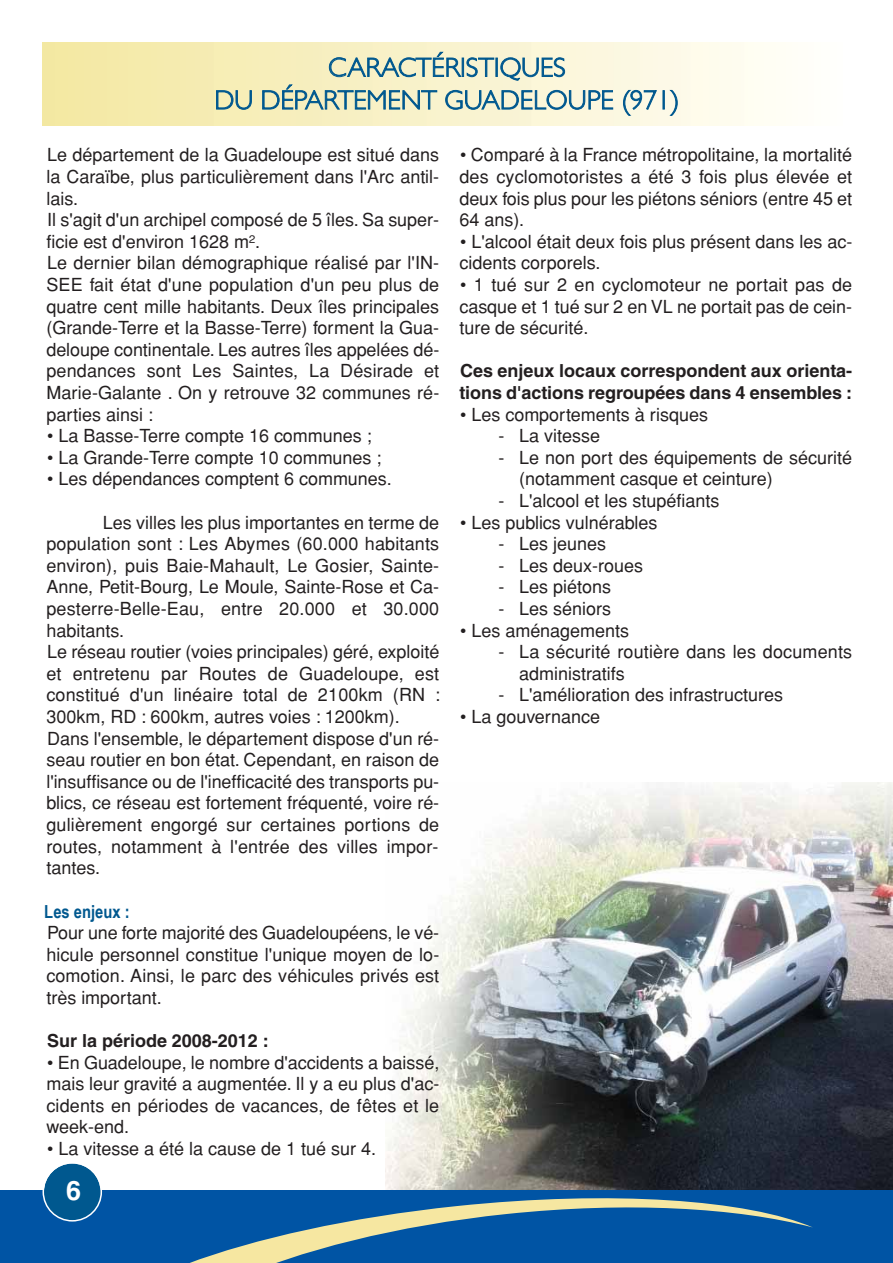
<style>
.page{position:relative;width:893px;height:1263px;background:#fff}
.page>*{position:absolute;margin:0;border:0;box-sizing:border-box;transform-origin:0 0}
.t1{font:300 27px/32.5px "Gill Sans";letter-spacing:-.005em;color:#00588f;text-align:center}
.t2{font:700 27px "Helvetica";color:#fff}
.t3{font:18px/21.6px "Helvetica";color:#231f20}
.t4{font:700 18px/21.6px "Helvetica";color:#231f20}
.t5{font:700 18px "Arial Narrow";color:#00588f}
</style>
<div class="page">
<img style="left:386px;top:782px;width:507px;height:409px">
<div style="left:0;top:1191px;width:893px;height:72px;background:#0054a4"></div>
<svg style="left:75px;top:1198px;width:738px;height:65px"></svg>
<svg style="left:43px;top:1163px;width:59px;height:58px"></svg>
<h1 class="t1" style="left:214px;top:54px;width:466px">CARACTÉRISTIQUES<br>DU DÉPARTEMENT GUADELOUPE (971)</h1>
<p class="t3" style="left:46px;top:146px;width:394px">Le département de la Guadeloupe est situé dans la Caraïbe, plus particulièrement dans l'Arc antil&shy;lais.<br>Il s'agit d'un archipel composé de 5 îles. Sa super&shy;ficie est d'environ 1628 m².<br>Le dernier bilan démographique réalisé par l'IN-SEE fait état d'une population d'un peu plus de quatre cent mille habitants. Deux îles principales (Grande-Terre et la Basse-Terre) forment la Gua&shy;deloupe continentale. Les autres îles appelées dé&shy;pendances sont Les Saintes, La Désirade et Marie-Galante . On y retrouve 32 communes ré&shy;parties ainsi :</p>
<p class="t3" style="left:47px;top:427px;width:326px">• La Basse-Terre compte 16 communes ;</p>
<p class="t3" style="left:47px;top:448px;width:336px">• La Grande-Terre compte 10 communes ;</p>
<p class="t3" style="left:47px;top:470px;width:346px">• Les dépendances comptent 6 communes.</p>
<p class="t3" style="left:46px;top:513px;width:395px;text-indent:56px">Les villes les plus importantes en terme de population sont : Les Abymes (60.000 habitants environ), puis Baie-Mahault, Le Gosier, Sainte-Anne, Petit-Bourg, Le Moule, Sainte-Rose et Ca&shy;pesterre-Belle-Eau, entre 20.000 et 30.000 habitants.<br>Le réseau routier (voies principales) géré, exploité et entretenu par Routes de Guadeloupe, est constitué d'un linéaire total de 2100km (RN :<br>300km, RD : 600km, autres voies : 1200km).<br>Dans l'ensemble, le département dispose d'un ré&shy;seau routier en bon état. Cependant, en raison de l'insuffisance ou de l'inefficacité des transports pu&shy;blics, ce réseau est fortement fréquenté, voire ré&shy;gulièrement engorgé sur certaines portions de routes, notamment à l'entrée des villes impor&shy;tantes.</p>
<p class="t5" style="left:44px;top:901px;width:87px">Les enjeux :</p>
<p class="t3" style="left:46px;top:924px;width:394px;text-align:justify">Pour une forte majorité des Guadeloupéens, le vé&shy;hicule personnel constitue l'unique moyen de lo&shy;comotion. Ainsi, le parc des véhicules privés est très important.</p>
<p class="t4" style="left:47px;top:1032px;width:223px">Sur la période 2008-2012 :</p>
<p class="t3" style="left:46px;top:1053px;width:394px;text-align:justify">• En Guadeloupe, le nombre d'accidents a baissé, mais leur gravité a augmentée. Il y a eu plus d'ac&shy;cidents en périodes de vacances, de fêtes et le week-end.</p>
<p class="t3" style="left:47px;top:1140px;width:330px">• La vitesse a été la cause de 1 tué sur 4.</p>
<h1 class="t2" style="left:66px;top:1181px;width:17px">6</h1>
<p class="t3" style="left:459px;top:146px;width:394px;text-align:justify">• Comparé à la France métropolitaine, la mortalité des cyclomotoristes a été 3 fois plus élevée et deux fois plus pour les piétons séniors (entre 45 et 64 ans).</p>
<p class="t3" style="left:459px;top:232px;width:395px">• L'alcool était deux fois plus présent dans les ac&shy;cidents corporels.</p>
<p class="t3" style="left:459px;top:276px;width:394px;text-align:justify">• 1 tué sur 2 en cyclomoteur ne portait pas de casque et 1 tué sur 2 en VL ne portait pas de cein&shy;ture de sécurité.</p>
<p class="t4" style="left:459px;top:362px;width:394px">Ces enjeux locaux correspondent aux orienta&shy;tions d'actions regroupées dans 4 ensembles :</p>
<p class="t3" style="left:460px;top:405px;width:249px">• Les comportements à risques</p>
<p class="t3" style="left:499px;top:427px;width:103px">- La vitesse</p>
<p class="t3" style="left:519px;top:448px;width:335px;text-indent:-21px">- Le non port des équipements de sécurité (notamment casque et ceinture)</p>
<p class="t3" style="left:499px;top:492px;width:222px">- L'alcool et les stupéfiants</p>
<p class="t3" style="left:460px;top:513px;width:199px">• Les publics vulnérables</p>
<p class="t3" style="left:499px;top:535px;width:109px">- Les jeunes</p>
<p class="t3" style="left:499px;top:556px;width:146px">- Les deux-roues</p>
<p class="t3" style="left:499px;top:578px;width:114px">- Les piétons</p>
<p class="t3" style="left:499px;top:600px;width:114px">- Les séniors</p>
<p class="t3" style="left:460px;top:621px;width:171px">• Les aménagements</p>
<p class="t3" style="left:519px;top:643px;width:335px;text-indent:-21px">- La sécurité routière dans les documents administratifs</p>
<p class="t3" style="left:499px;top:686px;width:286px">- L'amélioration des infrastructures</p>
<p class="t3" style="left:460px;top:708px;width:142px">• La gouvernance</p>
</div>
